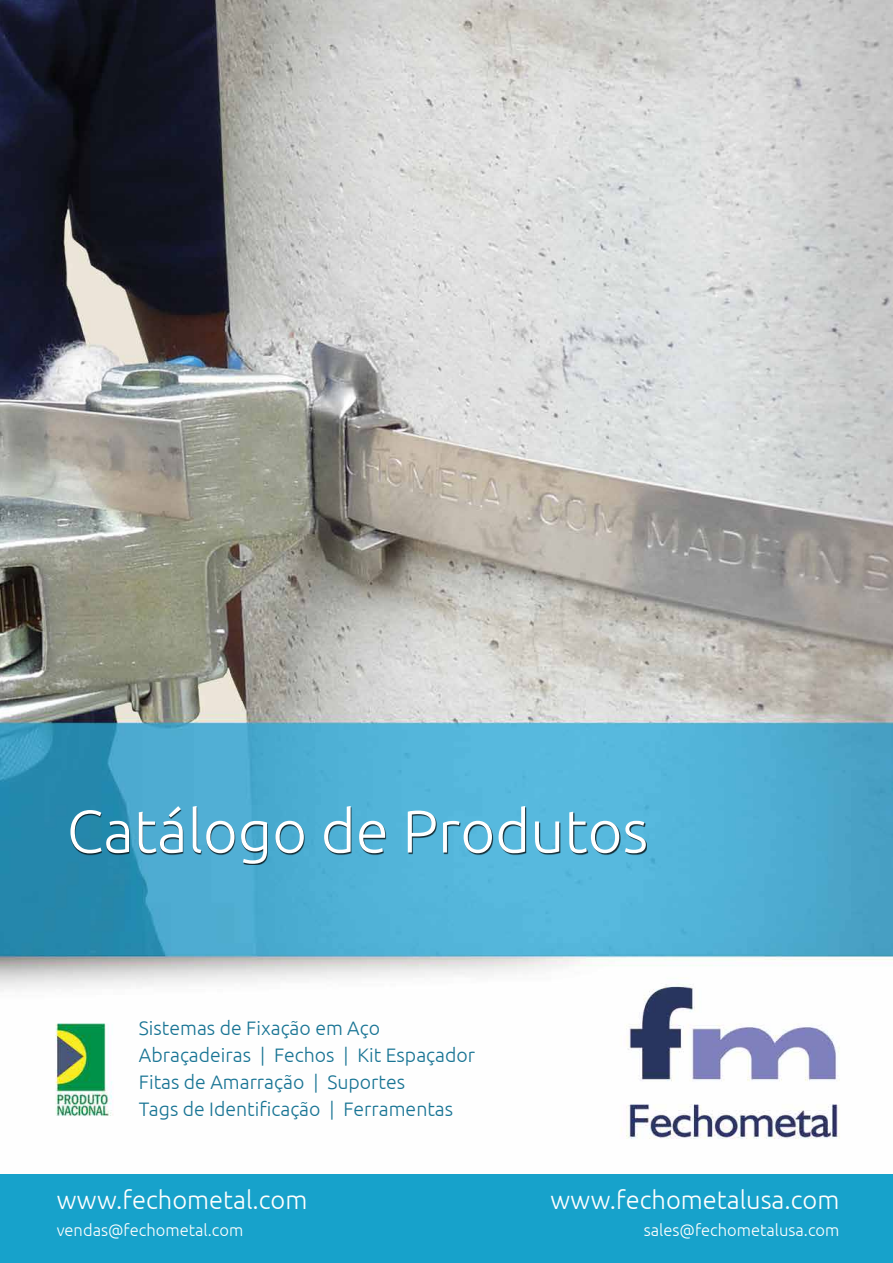
<style>
.page{position:relative;width:893px;height:1263px;background:#fff}
.page>*{position:absolute;margin:0;border:0;box-sizing:border-box;transform-origin:0 0}
.t1{font:300 60px "Ubuntu";color:#fff}
.t2{font:300 25.5px "Ubuntu";color:#fff}
.t3{font:300 19.5px/27px "Ubuntu";color:#187494}
.t4{font:300 16.5px "Ubuntu";color:#fff}
</style>
<div class="page">
<img style="left:0;top:0;width:893px;height:1175px">
<div style="left:72px;top:807px;width:575px;height:58px;background:#000;opacity:.75"></div>
<div style="left:0;top:1175px;width:893px;height:88px;background:#17a2cb"></div>
<h1 class="t1" style="left:67px;top:795px;width:583px">Catálogo de Produtos</h1>
<p class="t3" style="left:139px;top:1014px;width:338px">Sistemas de Fixação em Aço<br>Abraçadeiras | Fechos | Kit Espaçador<br>Fitas de Amarração | Suportes<br>Tags de Identificação | Ferramentas</p>
<h2 class="t2" style="left:57px;top:1184px;width:252px">www.fechometal.com</h2>
<p class="t4" style="left:57px;top:1220px;width:188px">vendas@fechometal.com</p>
<h2 class="t2" style="left:550px;top:1184px;width:291px">www.fechometalusa.com</h2>
<p class="t4" style="left:644px;top:1220px;width:197px">sales@fechometalusa.com</p>
</div>
